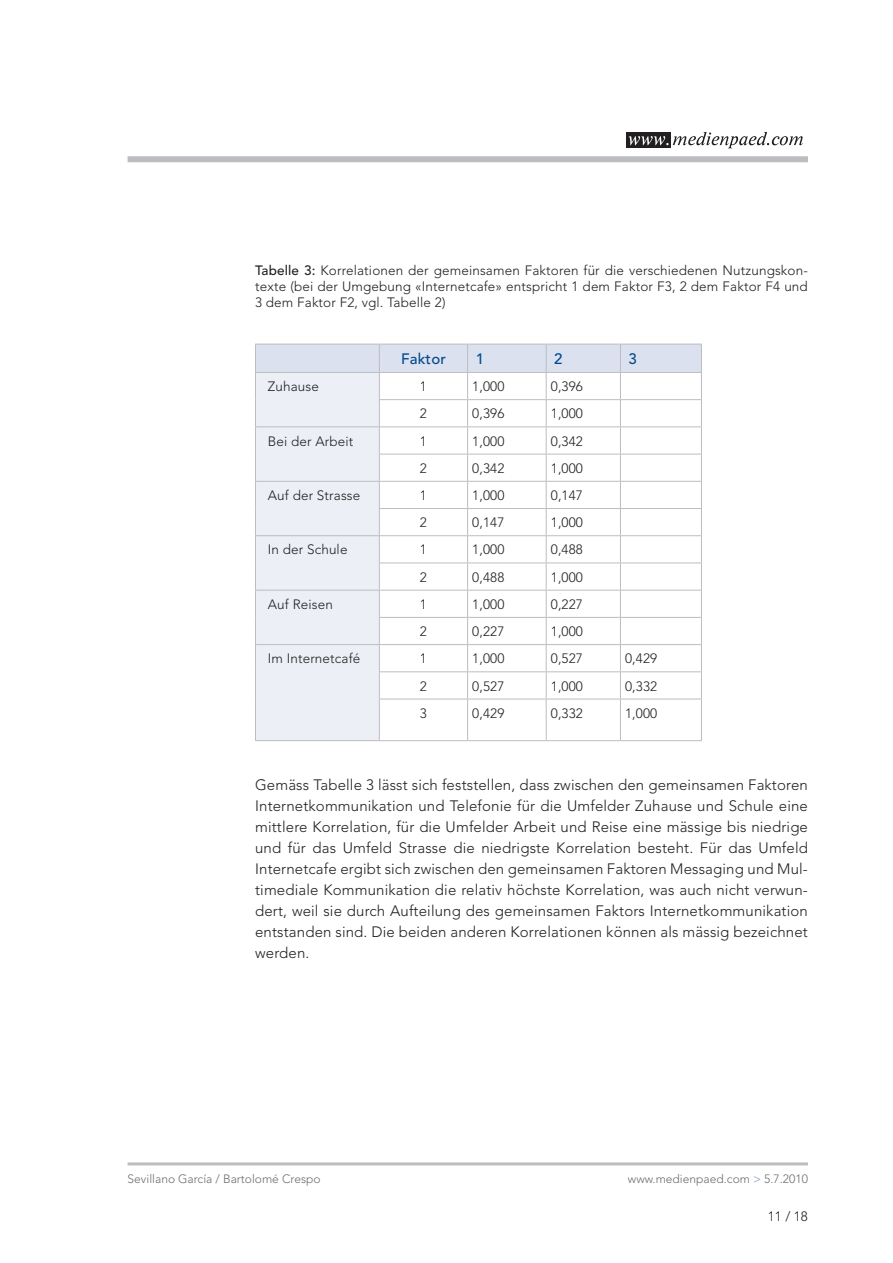
<style>
.page{position:relative;width:893px;height:1263px;background:#fff}
.page>*{position:absolute;margin:0;border:0;box-sizing:border-box;transform-origin:0 0}
.t1{font:300 15px/21px "Avenir LT Std";letter-spacing:.01em;color:#231f20;text-align:justify}
.t2{font:500 15px "Avenir LT Std";letter-spacing:.01em;color:#004a8d}
.t3{font:300 13.5px/16.2px "Avenir LT Std";letter-spacing:.01em;color:#231f20;text-align:justify}
.t4{font:300 12px "Avenir LT Std";color:#6c6d70}
.s1{font-weight:500}
.s2{color:#748cbb}
</style>
<div class="page">
<div style="left:128px;top:156px;width:680px;height:6px;background:#bcbdc0"></div>
<hr style="left:128px;top:1162px;width:680px;height:3px;background:#bcbdc0">
<div style="left:626px;top:133px;width:45px;height:15px;background:#231f20"></div>
<svg style="left:629px;top:132px;width:174px;height:16px"></svg>
<div style="left:256px;top:699px;width:123px;height:41px;background:#eceff6"></div>
<hr style="left:379px;top:699px;width:89px;height:1px;background:#bcbdc0">
<hr style="left:468px;top:699px;width:78px;height:1px;background:#bcbdc0">
<hr style="left:467px;top:699px;width:1px;height:41px;background:#bcbdc0">
<hr style="left:546px;top:699px;width:74px;height:1px;background:#bcbdc0">
<hr style="left:546px;top:699px;width:1px;height:41px;background:#bcbdc0">
<hr style="left:620px;top:699px;width:82px;height:1px;background:#bcbdc0">
<hr style="left:620px;top:699px;width:1px;height:41px;background:#bcbdc0">
<hr style="left:701px;top:699px;width:1px;height:41px;background:#bcbdc0">
<hr style="left:379px;top:740px;width:89px;height:1px;background:#bcbdc0">
<hr style="left:468px;top:740px;width:78px;height:1px;background:#bcbdc0">
<hr style="left:546px;top:740px;width:74px;height:1px;background:#bcbdc0">
<hr style="left:620px;top:740px;width:82px;height:1px;background:#bcbdc0">
<svg style="left:255px;top:344px;width:447px;height:355px"></svg>
<hr style="left:255px;top:699px;width:1px;height:41px;background:#bcbdc0">
<hr style="left:379px;top:699px;width:1px;height:41px;background:#bcbdc0">
<hr style="left:255px;top:740px;width:124px;height:1px;background:#bcbdc0">
<p class="t3" style="left:255px;top:262px;width:554px"><span class="s1">Tabelle 3:</span> Korrelationen der gemeinsamen Faktoren für die verschiedenen Nutzungskon&shy;texte (bei der Umgebung «Internetcafe» entspricht 1 dem Faktor F3, 2 dem Faktor F4 und 3 dem Faktor F2, vgl. Tabelle 2)</p>
<p class="t2" style="left:401px;top:350px;width:46px">Faktor</p>
<p class="t2" style="left:476px;top:350px;width:10px">1</p>
<p class="t2" style="left:554px;top:350px;width:10px">2</p>
<p class="t2" style="left:629px;top:350px;width:10px">3</p>
<p class="t3" style="left:268px;top:378px;width:53px">Zuhause</p>
<p class="t3" style="left:420px;top:378px;width:9px">1</p>
<p class="t3" style="left:472px;top:378px;width:34px">1,000</p>
<p class="t3" style="left:551px;top:378px;width:34px">0,396</p>
<p class="t3" style="left:420px;top:406px;width:9px">2</p>
<p class="t3" style="left:472px;top:406px;width:34px">0,396</p>
<p class="t3" style="left:551px;top:406px;width:34px">1,000</p>
<p class="t3" style="left:268px;top:433px;width:87px">Bei der Arbeit</p>
<p class="t3" style="left:420px;top:433px;width:9px">1</p>
<p class="t3" style="left:472px;top:433px;width:34px">1,000</p>
<p class="t3" style="left:551px;top:433px;width:34px">0,342</p>
<p class="t3" style="left:420px;top:460px;width:9px">2</p>
<p class="t3" style="left:472px;top:460px;width:34px">0,342</p>
<p class="t3" style="left:551px;top:460px;width:34px">1,000</p>
<p class="t3" style="left:268px;top:487px;width:94px">Auf der Strasse</p>
<p class="t3" style="left:420px;top:487px;width:9px">1</p>
<p class="t3" style="left:472px;top:487px;width:34px">1,000</p>
<p class="t3" style="left:551px;top:487px;width:34px">0,147</p>
<p class="t3" style="left:420px;top:514px;width:9px">2</p>
<p class="t3" style="left:472px;top:514px;width:34px">0,147</p>
<p class="t3" style="left:551px;top:514px;width:34px">1,000</p>
<p class="t3" style="left:268px;top:542px;width:81px">In der Schule</p>
<p class="t3" style="left:420px;top:542px;width:9px">1</p>
<p class="t3" style="left:472px;top:542px;width:34px">1,000</p>
<p class="t3" style="left:551px;top:542px;width:34px">0,488</p>
<p class="t3" style="left:420px;top:569px;width:9px">2</p>
<p class="t3" style="left:472px;top:569px;width:34px">0,488</p>
<p class="t3" style="left:551px;top:569px;width:34px">1,000</p>
<p class="t3" style="left:268px;top:596px;width:66px">Auf Reisen</p>
<p class="t3" style="left:420px;top:596px;width:9px">1</p>
<p class="t3" style="left:472px;top:596px;width:34px">1,000</p>
<p class="t3" style="left:551px;top:596px;width:34px">0,227</p>
<p class="t3" style="left:420px;top:623px;width:9px">2</p>
<p class="t3" style="left:472px;top:623px;width:34px">0,227</p>
<p class="t3" style="left:551px;top:623px;width:34px">1,000</p>
<p class="t3" style="left:268px;top:651px;width:94px">Im Internetcafé</p>
<p class="t3" style="left:420px;top:651px;width:9px">1</p>
<p class="t3" style="left:472px;top:651px;width:34px">1,000</p>
<p class="t3" style="left:551px;top:651px;width:34px">0,527</p>
<p class="t3" style="left:625px;top:651px;width:34px">0,429</p>
<p class="t3" style="left:420px;top:678px;width:9px">2</p>
<p class="t3" style="left:472px;top:678px;width:34px">0,527</p>
<p class="t3" style="left:551px;top:678px;width:34px">1,000</p>
<p class="t3" style="left:625px;top:678px;width:34px">0,332</p>
<p class="t3" style="left:420px;top:705px;width:9px">3</p>
<p class="t3" style="left:472px;top:705px;width:34px">0,429</p>
<p class="t3" style="left:551px;top:705px;width:34px">0,332</p>
<p class="t3" style="left:625px;top:705px;width:34px">1,000</p>
<p class="t1" style="left:255px;top:774px;width:554px">Gemäss Tabelle 3 lässt sich feststellen, dass zwischen den gemeinsamen Faktoren Internetkommunikation und Telefonie für die Umfelder Zuhause und Schule eine mittlere Korrelation, für die Umfelder Arbeit und Reise eine mässige bis niedrige und für das Umfeld Strasse die niedrigste Korrelation besteht. Für das Umfeld Internetcafe ergibt sich zwischen den gemeinsamen Faktoren Messaging und Mul&shy;timediale Kommunikation die relativ höchste Korrelation, was auch nicht verwun&shy;dert, weil sie durch Aufteilung des gemeinsamen Faktors Internetkommunikation entstanden sind. Die beiden anderen Korrelationen können als mässig bezeichnet werden.</p>
<p class="t4" style="left:128px;top:1171px;width:194px">Sevillano García / Bartolomé Crespo</p>
<p class="t4" style="left:628px;top:1171px;width:181px">www.medienpaed.com <span class="s2">&gt;</span> 5.7.2010</p>
<p class="t3" style="left:768px;top:1208px;width:42px">11 / 18</p>
</div>
